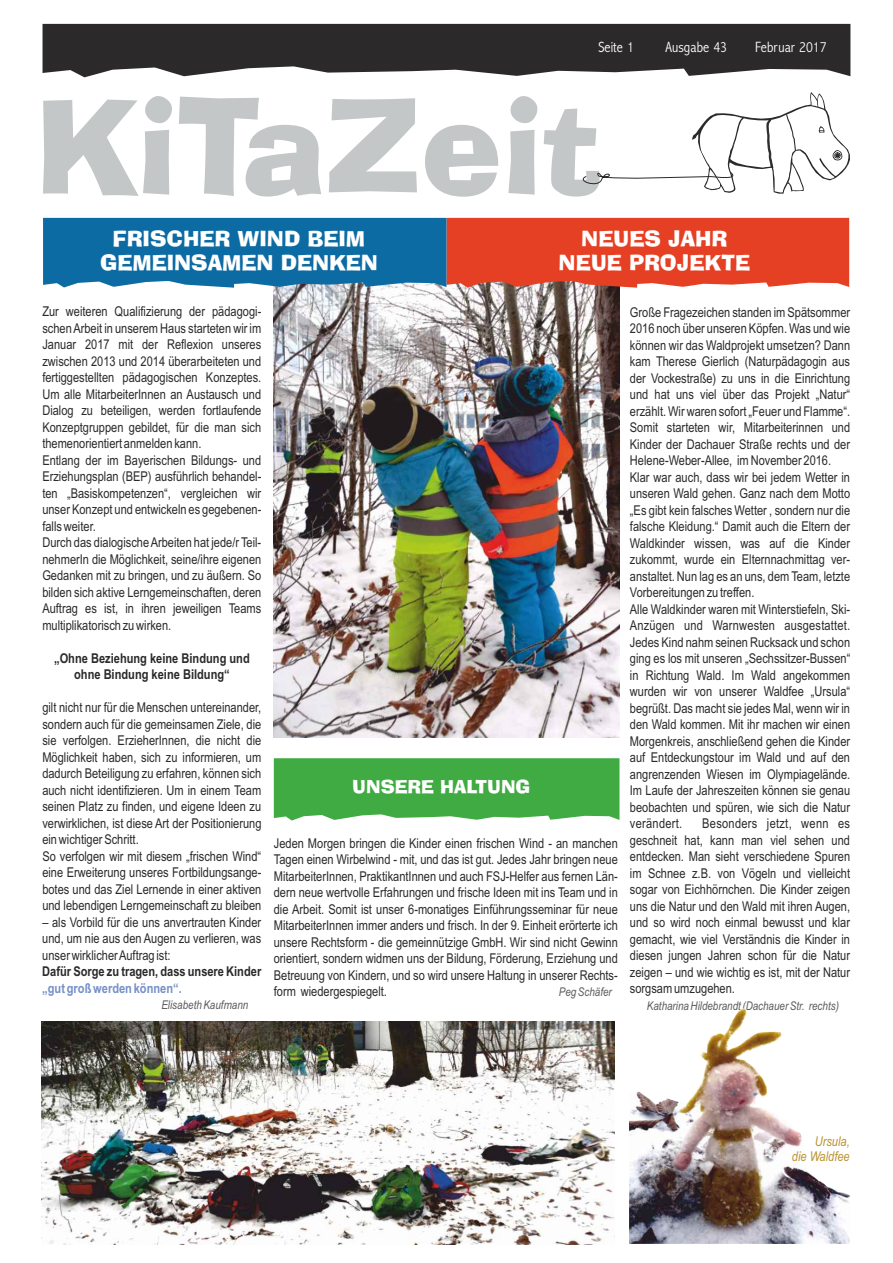
<style>
.page{position:relative;width:893px;height:1263px;background:#fff}
.page>*{position:absolute;margin:0;border:0;box-sizing:border-box;transform-origin:0 0}
.t1{font:130.2px "Ad Lib BT";color:#c4c7c7}
.t2{font:21px/24px "Ad Lib BT";color:#fff;text-align:center}
.t3{font:17.85px "Ad Lib BT";color:#fff}
.t4{font:300 condensed 15px "Abadi";color:#fff}
.t5{font:13.5px/16.5px "Arial Narrow";color:#2b2929;text-align:justify}
.t6{font:700 13.5px/16.5px "Arial Narrow";color:#2b2929;text-align:center}
.t7{font:700 13.5px "Arial Narrow";color:#758fc9}
.t8{font:italic 13.5px/15.1px "Arial Narrow";color:#ba9430;text-align:right}
.t9{font:italic 12px "Arial Narrow";color:#5c5c5c}
</style>
<div class="page">
<img style="left:274px;top:288px;width:346px;height:450px">
<svg style="left:43px;top:24px;width:807px;height:53px;background:#414040"></svg>
<svg style="left:582px;top:92px;width:268px;height:102px"></svg>
<svg style="left:43px;top:218px;width:806px;height:70px;background:#7e5c6a"></svg>
<div style="left:274px;top:758px;width:345px;height:62px;background:#40ab42"></div>
<img style="left:629px;top:1008px;width:221px;height:236px">
<img style="left:42px;top:1021px;width:572px;height:224px">
<p class="t4" style="left:598px;top:41px;width:37px">Seite 1</p>
<p class="t4" style="left:665px;top:41px;width:63px">Ausgabe 43</p>
<p class="t4" style="left:755px;top:41px;width:73px">Februar 2017</p>
<h1 class="t1" style="left:35px;top:93px;width:568px">KiTaZeit</h1>
<h2 class="t2" style="left:100px;top:228px;width:279px">FRISCHER WIND BEIM<br>GEMEINSAMEN DENKEN</h2>
<p class="t5" style="left:630px;top:305px;width:222px;text-align:left">Große Fragezeichen standen im Spätsommer 2016 noch über unseren Köpfen. Was und wie können wir das Waldprojekt umsetzen? Dann kam Therese Gierlich (Naturpädagogin aus der Vockestraße) zu uns in die Einrichtung und hat uns viel über das Projekt „Natur“ erzählt. Wir waren sofort „Feuer und Flamme“.<br>Somit starteten wir, Mitarbeiterinnen und Kinder der Dachauer Straße rechts und der Helene-Weber-Allee, im November 2016.<br>Klar war auch, dass wir bei jedem Wetter in unseren Wald gehen. Ganz nach dem Motto „Es gibt kein falsches Wetter , sondern nur die falsche Kleidung.“ Damit auch die Eltern der Waldkinder wissen, was auf die Kinder zukommt, wurde ein Elternnachmittag ver&shy;anstaltet. Nun lag es an uns, dem Team, letzte Vorbereitungen zu treffen.<br>Alle Waldkinder waren mit Winterstiefeln, Ski-Anzügen und Warnwesten ausgestattet.<br>Jedes Kind nahm seinen Rucksack und schon ging es los mit unseren „Sechssitzer-Bussen“ in Richtung Wald. Im Wald angekommen wurden wir von unserer Waldfee „Ursula“ begrüßt. Das macht sie jedes Mal, wenn wir in den Wald kommen. Mit ihr machen wir einen Morgenkreis, anschließend gehen die Kinder auf Entdeckungstour im Wald und auf den angrenzenden Wiesen im Olympiagelände.<br>Im Laufe der Jahreszeiten können sie genau beobachten und spüren, wie sich die Natur verändert.</p>
<h2 class="t2" style="left:559px;top:228px;width:193px">NEUES JAHR<br>NEUE PROJEKTE</h2>
<p class="t5" style="left:42px;top:304px;width:221px;text-align:left">Zur weiteren Qualifizierung der pädagogi&shy;schen Arbeit in unserem Haus starteten wir im Januar 2017 mit der Reflexion unseres zwischen 2013 und 2014 überarbeiteten und fertiggestellten pädagogischen Konzeptes.<br>Um alle MitarbeiterInnen an Austausch und Dialog zu beteiligen, werden fortlaufende Konzeptgruppen gebildet, für die man sich themenorientiert anmelden kann.<br>Entlang der im Bayerischen Bildungs- und Erziehungsplan (BEP) ausführlich behandel&shy;ten „Basiskompetenzen“, vergleichen wir unser Konzept und entwickeln es gegebenen&shy;falls weiter.<br>Durch das dialogische Arbeiten hat jede/r Teil&shy;nehmerIn die Möglichkeit, seine/ihre eigenen Gedanken mit zu bringen, und zu äußern. So bilden sich aktive Lerngemeinschaften, deren Auftrag es ist, in ihren jeweiligen Teams multiplikatorisch zu wirken.</p>
<p class="t6" style="left:54px;top:651px;width:197px">„Ohne Beziehung keine Bindung und ohne Bindung keine Bildung“</p>
<p class="t5" style="left:42px;top:700px;width:221px;text-align:left">gilt nicht nur für die Menschen untereinander, sondern auch für die gemeinsamen Ziele, die sie verfolgen. ErzieherInnen, die nicht die Möglichkeit haben, sich zu informieren, um dadurch Beteiligung zu erfahren, können sich auch nicht identifizieren. Um in einem Team seinen Platz zu finden, und eigene Ideen zu verwirklichen, ist diese Art der Positionierung ein wichtiger Schritt.<br>So verfolgen wir mit diesem „frischen Wind“ eine Erweiterung unseres Fortbildungsange&shy;botes und das Ziel Lernende in einer aktiven und lebendigen Lerngemeinschaft zu bleiben</p>
<p class="t5" style="left:42px;top:915px;width:220px">– als Vorbild für die uns anvertrauten Kinder und, um nie aus den Augen zu verlieren, was unser wirklicher Auftrag ist:</p>
<p class="t6" style="left:42px;top:964px;width:220px">Dafür Sorge zu tragen, dass unsere Kinder</p>
<p class="t7" style="left:42px;top:983px;width:141px">„gut groß werden können“.</p>
<p class="t9" style="left:161px;top:1000px;width:88px">Elisabeth Kaufmann</p>
<h3 class="t3" style="left:352px;top:779px;width:180px">UNSERE HALTUNG</h3>
<p class="t5" style="left:630px;top:816px;width:222px;text-indent:72px">Besonders jetzt, wenn es geschneit hat, kann man viel sehen und entdecken. Man sieht verschiedene Spuren im Schnee z.B. von Vögeln und vielleicht sogar von Eichhörnchen. Die Kinder zeigen uns die Natur und den Wald mit ihren Augen, und so wird noch einmal bewusst und klar gemacht, wie viel Verständnis die Kinder in diesen jungen Jahren schon für die Natur zeigen – und wie wichtig es ist, mit der Natur sorgsam umzugehen.</p>
<p class="t9" style="left:647px;top:1001px;width:194px">Katharina Hildebrandt (Dachauer Str. rechts)</p>
<p class="t5" style="left:274px;top:836px;width:346px">Jeden Morgen bringen die Kinder einen frischen Wind - an manchen Tagen einen Wirbelwind - mit, und das ist gut. Jedes Jahr bringen neue MitarbeiterInnen, PraktikantInnen und auch FSJ-Helfer aus fernen Län&shy;dern neue wertvolle Erfahrungen und frische Ideen mit ins Team und in die Arbeit. Somit ist unser 6-monatiges Einführungsseminar für neue MitarbeiterInnen immer anders und frisch. In der 9. Einheit erörterte ich unsere Rechtsform - die gemeinnützige GmbH. Wir sind nicht Gewinn orientiert, sondern widmen uns der Bildung, Förderung, Erziehung und Betreuung von Kindern, und so wird unsere Haltung in unserer Rechts&shy;form wiedergespiegelt.</p>
<p class="t9" style="left:559px;top:987px;width:55px">Peg Schäfer</p>
<p class="t8" style="left:792px;top:1135px;width:59px">Ursula,<br>die Waldfee</p>
</div>
